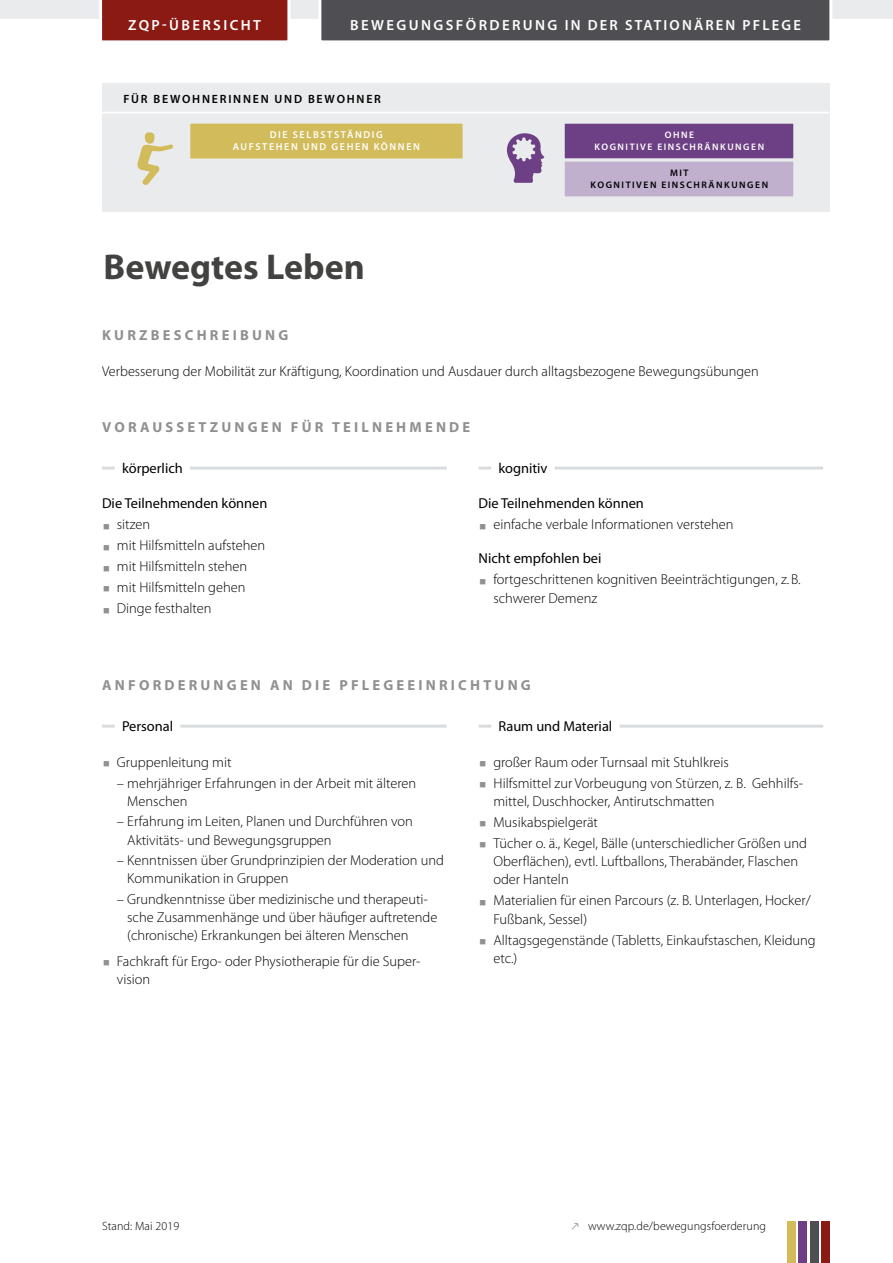
<style>
.page{position:relative;width:893px;height:1263px;background:#fff}
.page>*{position:absolute;margin:0;border:0;box-sizing:border-box;transform-origin:0 0}
.t1{font:700 36px "Myriad Pro";color:#424241}
.t2{font:600 14.7px "Myriad Pro";letter-spacing:.16em;color:#fff}
.t3{font:700 14.55px "Myriad Pro";letter-spacing:.22em;color:#909090}
.t4{font:300 14.4px/18.3px "Myriad Pro";color:#000}
.t5{font:14.4px "Myriad Pro";color:#000}
.t6{font:300 12px "Myriad Pro";letter-spacing:.01em;color:#000}
.t7{font:600 12px "Myriad Pro";letter-spacing:.15em;color:#000}
.t8{font:600 10.05px/12px "Myriad Pro";letter-spacing:.16em;color:#fff;text-align:center}
.t9{font:600 9.45px/11.4px "Myriad Pro";letter-spacing:.16em;color:#fff;text-align:center}
.t10{font:600 9.45px/11.4px "Myriad Pro";letter-spacing:.16em;color:#000;text-align:center}
</style>
<div class="page">
<div style="left:787px;top:1221px;width:8px;height:41px;background:#d2bb5a"></div>
<div style="left:799px;top:1221px;width:8px;height:41px;background:#6d3f84"></div>
<div style="left:810px;top:1221px;width:8px;height:41px;background:#4f4e53"></div>
<div style="left:821px;top:1221px;width:8px;height:41px;background:#8b1a13"></div>
<svg style="left:787px;top:1262px;width:42px;height:1px"></svg>
<div style="left:0;top:0;width:893px;height:19px;background:#e9ebec"></div>
<hr style="left:190px;top:467px;width:257px;height:3px;background:#d9dcde">
<svg style="left:102px;top:467px;width:13px;height:3px"></svg>
<hr style="left:555px;top:467px;width:268px;height:3px;background:#d9dcde">
<svg style="left:478px;top:467px;width:13px;height:3px"></svg>
<hr style="left:180px;top:725px;width:267px;height:3px;background:#d9dcde">
<svg style="left:102px;top:725px;width:13px;height:3px"></svg>
<hr style="left:620px;top:725px;width:203px;height:3px;background:#d9dcde">
<svg style="left:478px;top:725px;width:13px;height:3px"></svg>
<div style="left:102px;top:83px;width:727px;height:128px;background:#e9ebec"></div>
<div style="left:562px;top:121px;width:234px;height:41px;background:#6d3f84;border:3px solid #e9ebec"></div>
<svg style="left:507px;top:133px;width:38px;height:50px"></svg>
<div style="left:187px;top:121px;width:279px;height:41px;background:#d2bb5a;border:3px solid #e9ebec"></div>
<div style="left:562px;top:159px;width:234px;height:40px;background:#c1afce;border:3px solid #e9ebec"></div>
<svg style="left:137px;top:132px;width:36px;height:53px"></svg>
<hr style="left:102px;top:112px;width:727px;height:1px;background:#fff">
<div style="left:318px;top:0;width:514px;height:41px;background:#4f4e53"></div>
<div style="left:99px;top:0;width:191px;height:41px;background:#8b1a13"></div>
<p class="t2" style="left:128px;top:17px;width:134px">ZQP-ÜBERSICHT</p>
<p class="t2" style="left:350px;top:17px;width:452px">BEWEGUNGSFÖRDERUNG IN DER STATIONÄREN PFLEGE</p>
<p class="t7" style="left:123px;top:92px;width:259px">FÜR BEWOHNERINNEN UND BEWOHNER</p>
<p class="t8" style="left:233px;top:129px;width:189px">DIE SELBSTSTÄNDIG<br>AUFSTEHEN UND GEHEN KÖNNEN</p>
<h1 class="t1" style="left:104px;top:247px;width:263px">Bewegtes Leben</h1>
<p class="t9" style="left:595px;top:130px;width:171px">OHNE<br>KOGNITIVE EINSCHRÄNKUNGEN</p>
<p class="t10" style="left:591px;top:168px;width:179px">MIT<br>KOGNITIVEN EINSCHRÄNKUNGEN</p>
<p class="t3" style="left:102px;top:327px;width:188px">KURZBESCHREIBUNG</p>
<p class="t4" style="left:102px;top:362px;width:658px">Verbesserung der Mobilität zur Kräftigung, Koordination und Ausdauer durch alltagsbezogene Bewegungsübungen</p>
<p class="t3" style="left:102px;top:418px;width:370px">VORAUSSETZUNGEN FÜR TEILNEHMENDE</p>
<p class="t5" style="left:122px;top:460px;width:62px">körperlich</p>
<p class="t5" style="left:102px;top:496px;width:167px">Die Teilnehmenden können</p>
<p class="t4" style="left:117px;top:514px;width:150px;line-height:20.9px">sitzen<br>mit Hilfsmitteln aufstehen mit Hilfsmitteln stehen mit Hilfsmitteln gehen<br>Dinge festhalten</p>
<p class="t5" style="left:498px;top:460px;width:51px">kognitiv</p>
<p class="t5" style="left:478px;top:496px;width:167px">Die Teilnehmenden können</p>
<p class="t4" style="left:493px;top:515px;width:242px">einfache verbale Informationen verstehen</p>
<p class="t5" style="left:478px;top:550px;width:124px">Nicht empfohlen bei</p>
<p class="t4" style="left:493px;top:570px;width:309px">fortgeschrittenen kognitiven Beeinträchtigungen, z.B. schwerer Demenz</p>
<p class="t3" style="left:102px;top:676px;width:430px">ANFORDERUNGEN AN DIE PFLEGEEINRICHTUNG</p>
<p class="t5" style="left:122px;top:718px;width:53px">Personal</p>
<p class="t4" style="left:117px;top:752px;width:116px">Gruppenleitung mit</p>
<p class="t4" style="left:127px;top:773px;width:290px;text-indent:-10px">– mehrjähriger Erfahrungen in der Arbeit mit älteren<br>Menschen</p>
<p class="t4" style="left:127px;top:812px;width:287px;text-indent:-10px">– Erfahrung im Leiten, Planen und Durchführen von<br>Aktivitäts- und Bewegungsgruppen</p>
<p class="t4" style="left:127px;top:851px;width:318px;text-indent:-10px">– Kenntnissen über Grundprinzipien der Moderation und<br>Kommunikation in Gruppen</p>
<p class="t4" style="left:127px;top:890px;width:312px;text-indent:-10px">– Grundkenntnisse über medizinische und therapeuti&shy;sche Zusammenhänge und über häufiger auftretende (chronische) Erkrankungen bei älteren Menschen</p>
<p class="t4" style="left:117px;top:951px;width:305px">Fachkraft für Ergo- oder Physiotherapie für die Super&shy;vision</p>
<p class="t5" style="left:498px;top:718px;width:115px">Raum und Material</p>
<p class="t4" style="left:493px;top:751px;width:311px;line-height:21px">großer Raum oder Turnsaal mit Stuhlkreis<br>Hilfsmittel zur Vorbeugung von Stürzen, z. B. Gehhilfs-</p>
<p class="t4" style="left:493px;top:790px;width:315px;line-height:21px">mittel, Duschhocker, Antirutschmatten<br>Musikabspielgerät<br>Tücher o. ä., Kegel, Bälle (unterschiedlicher Größen und</p>
<p class="t4" style="left:493px;top:852px;width:306px">Oberflächen), evtl. Luftballons, Therabänder, Flaschen oder Hanteln</p>
<p class="t4" style="left:493px;top:891px;width:319px">Materialien für einen Parcours (z. B. Unterlagen, Hocker/<br>Fußbank, Sessel)</p>
<p class="t4" style="left:493px;top:931px;width:324px">Alltagsgegenstände (Tabletts, Einkaufstaschen, Kleidung etc.)</p>
<p class="t6" style="left:102px;top:1219px;width:79px">Stand: Mai 2019</p>
<p class="t6" style="left:571px;top:1219px;width:196px">• www.zqp.de/bewegungsfoerderung</p>
</div>
